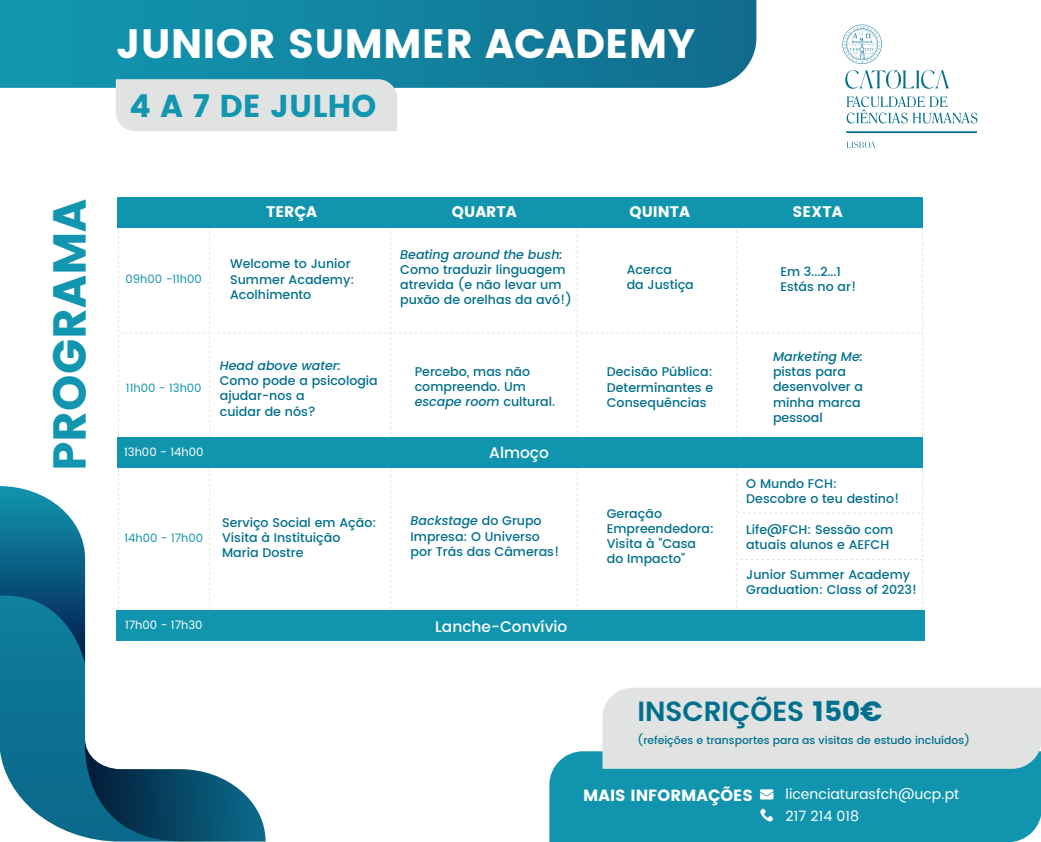
<style>
.page{position:relative;width:1041px;height:842px;background:#fff}
.page>*{position:absolute;margin:0;border:0;box-sizing:border-box;transform-origin:0 0}
.t1{font:46.2px "Poppins";color:#1295af}
.t2{font:41px "Poppins";color:#fff}
.t3{font:31.6px "Poppins";color:#1295af}
.t4{font:600 27.7px "Poppins";color:#006f8e}
.t5{font:16.2px "Poppins";color:#fff}
.t6{font:15.4px "Poppins";color:#fff}
.t7{font:500 15.4px "Poppins";color:#fff}
.t8{font:14.2px/21.6px "Poppins";color:#fff}
.t9{font:500 12.6px/15.1px "Poppins";color:#006f8e}
.t10{font:italic 500 12.6px "Poppins";color:#006f8e}
.t11{font:11.6px "Poppins";color:#1195af}
.t12{font:11.6px "Poppins";color:#fff}
.t13{font:500 10.8px "Poppins";color:#006f8e}
.s1{font-style:italic}
.s2{font-weight:400}
</style>
<div class="page">
<svg style="left:0;top:0;width:756px;height:88px;background:#1383a0"></svg>
<div style="left:118px;top:209px;width:92px;height:403px;border:1px dashed #e0e3e2"></div>
<div style="left:390px;top:209px;width:187px;height:402px;border:1px dashed #e0e3e2"></div>
<div style="left:117px;top:197px;width:806px;height:30px;background:#1195af"></div>
<div style="left:116px;top:610px;width:808px;height:31px;background:#1195af"></div>
<div style="left:118px;top:437px;width:805px;height:31px;background:#1195af"></div>
<svg style="left:121px;top:333px;width:802px;height:1px"></svg>
<svg style="left:737px;top:559px;width:185px;height:1px"></svg>
<svg style="left:737px;top:513px;width:182px;height:1px"></svg>
<div style="left:116px;top:79px;width:281px;height:52px;background:#e0e3e2"></div>
<div style="left:549px;top:751px;width:491px;height:91px;background:#1195af"></div>
<div style="left:602px;top:688px;width:438px;height:81px;background:#e0e3e2"></div>
<svg style="left:845px;top:70px;width:104px;height:19px"></svg>
<svg style="left:846px;top:96px;width:131px;height:27px"></svg>
<hr style="left:846px;top:131px;width:130px;height:2px;background:#006f8e">
<svg style="left:842px;top:25px;width:39px;height:39px"></svg>
<svg style="left:847px;top:142px;width:28px;height:6px"></svg>
<svg style="left:760px;top:789px;width:13px;height:10px"></svg>
<svg style="left:760px;top:808px;width:13px;height:13px"></svg>
<svg style="left:0;top:486px;width:265px;height:356px"></svg>
<svg style="left:0;top:486px;width:85px;height:177px;background:#217998"></svg>
<svg style="left:85px;top:739px;width:180px;height:102px"></svg>
<h2 class="t2" style="left:116px;top:20px;width:581px">JUNIOR SUMMER ACADEMY</h2>
<h3 class="t3" style="left:129px;top:88px;width:248px">4 A 7 DE JULHO</h3>
<h1 class="t1" style="left:43px;top:471px;width:274px;rotate:-90deg">PROGRAMA</h1>
<p class="t11" style="left:125px;top:271px;width:78px">09h00 -11h00</p>
<p class="t11" style="left:126px;top:380px;width:77px">11h00 - 13h00</p>
<p class="t6" style="left:266px;top:203px;width:53px">TERÇA</p>
<p class="t6" style="left:452px;top:203px;width:66px">QUARTA</p>
<p class="t6" style="left:629px;top:203px;width:62px">QUINTA</p>
<p class="t6" style="left:792px;top:203px;width:52px">SEXTA</p>
<p class="t9" style="left:230px;top:257px;width:126px">Welcome to Junior<br>Summer Academy:<br>Acolhimento</p>
<p class="t10" style="left:220px;top:358px;width:123px">Head above water:</p>
<p class="t9" style="left:220px;top:374px;width:159px">Como pode a psicologia ajudar-nos a<br>cuidar de nós?</p>
<p class="t10" style="left:400px;top:247px;width:164px">Beating around the bush:</p>
<p class="t9" style="left:400px;top:262px;width:173px">Como traduzir linguagem atrevida (e não levar um puxão de orelhas da avó!)</p>
<p class="t9" style="left:415px;top:364px;width:142px">Percebo, mas não compreendo. Um <span class="s1">escape room</span> cultural.</p>
<p class="t9" style="left:626px;top:262px;width:69px">Acerca<br>da Justiça</p>
<p class="t9" style="left:607px;top:365px;width:108px;text-align:justify">Decisão Pública:<br>Determinantes e Consequências</p>
<p class="t9" style="left:780px;top:264px;width:77px">Em 3...2...1<br>Estás no ar!</p>
<p class="t10" style="left:773px;top:349px;width:91px">Marketing Me:</p>
<p class="t9" style="left:773px;top:365px;width:91px">pistas para desenvolver a minha marca pessoal</p>
<p class="t12" style="left:124px;top:444px;width:81px">13h00 - 14h00</p>
<p class="t7" style="left:489px;top:441px;width:61px">Almoço</p>
<p class="t11" style="left:124px;top:529px;width:80px">14h00 - 17h00</p>
<p class="t9" style="left:222px;top:515px;width:156px">Serviço Social em Ação:<br>Visita à Instituição<br>Maria Dostre</p>
<p class="t9" style="left:410px;top:514px;width:150px"><span class="s1">Backstage</span> do Grupo<br>Impresa: O Universo por Trás das Câmeras!</p>
<p class="t9" style="left:607px;top:506px;width:109px">Geração<br>Empreendedora:<br>Visita à "Casa do Impacto"</p>
<p class="t12" style="left:125px;top:616px;width:79px">17h00 - 17h30</p>
<p class="t7" style="left:435px;top:615px;width:134px">Lanche-Convívio</p>
<p class="t9" style="left:746px;top:476px;width:154px">O Mundo FCH:<br>Descobre o teu destino!</p>
<p class="t9" style="left:746px;top:522px;width:148px">Life@FCH: Sessão com atuais alunos e AEFCH</p>
<p class="t9" style="left:746px;top:567px;width:172px">Junior Summer Academy<br>Graduation: Class of 2023!</p>
<h3 class="t4" style="left:637px;top:695px;width:247px">INSCRIÇÕES <span class="s2">150€</span></h3>
<p class="t13" style="left:637px;top:733px;width:334px">(refeições e transportes para as visitas de estudo incluídos)</p>
<p class="t5" style="left:583px;top:786px;width:171px">MAIS INFORMAÇÕES</p>
<p class="t8" style="left:785px;top:784px;width:175px">licenciaturasfch@ucp.pt<br>217 214 018</p>
</div>
